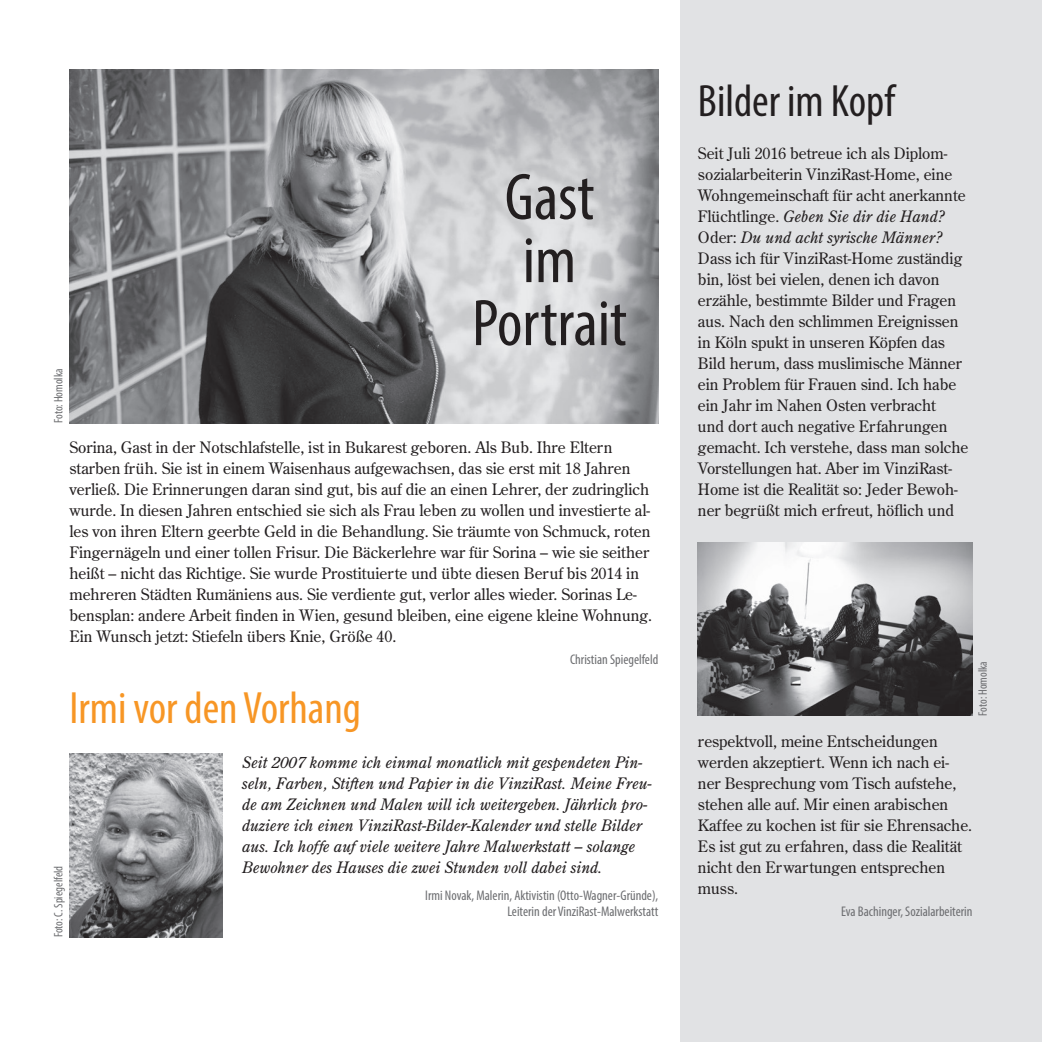
<style>
.page{position:relative;width:1042px;height:1042px;background:#fff}
.page>*{position:absolute;margin:0;border:0;box-sizing:border-box;transform-origin:0 0}
.t1{font:condensed 66.5px/63px "Myriad Pro";color:#231f20;text-align:center}
.t2{font:condensed 45.5px "Myriad Pro";color:#f79625}
.t3{font:condensed 45.5px "Myriad Pro";color:#231f20}
.t4{font:15.75px/21px "Century Old Style Std";color:#231f20}
.t5{font:italic 15.75px/21px "Century Old Style Std";color:#231f20}
.t6{font:condensed 14px/15.8px "Myriad Pro";color:#6c6d70;text-align:right}
.t7{font:condensed 12.25px "Myriad Pro";color:#6c6d70}
.s1{font-style:italic}
</style>
<div class="page">
<img style="left:69px;top:69px;width:589px;height:354px">
<div style="left:681px;top:0;width:361px;height:1042px;background:#e1e2e4"></div>
<img style="left:69px;top:754px;width:153px;height:183px">
<img style="left:698px;top:542px;width:274px;height:174px">
<p class="t7" style="left:51px;top:423px;width:56px;rotate:-90deg">Foto: Homolka</p>
<h1 class="t1" style="left:472px;top:165px;width:156px">Gast im<br>Portrait</h1>
<p class="t4" style="left:69px;top:437px;width:584px">Sorina, Gast in der Notschlafstelle, ist in Bukarest geboren. Als Bub. Ihre Eltern starben früh. Sie ist in einem Waisenhaus aufgewachsen, das sie erst mit 18 Jahren verließ. Die Erinnerungen daran sind gut, bis auf die an einen Lehrer, der zudringlich wurde. In diesen Jahren entschied sie sich als Frau leben zu wollen und investierte al&shy;les von ihren Eltern geerbte Geld in die Behandlung. Sie träumte von Schmuck, roten Fingernägeln und einer tollen Frisur. Die Bäckerlehre war für Sorina – wie sie seither heißt – nicht das Richtige. Sie wurde Prostituierte und übte diesen Beruf bis 2014 in mehreren Städten Rumäniens aus. Sie verdiente gut, verlor alles wieder. Sorinas Le&shy;bensplan: andere Arbeit finden in Wien, gesund bleiben, eine eigene kleine Wohnung.<br>Ein Wunsch jetzt: Stiefeln übers Knie, Größe 40.</p>
<p class="t6" style="left:570px;top:651px;width:90px">Christian Spiegelfeld</p>
<h2 class="t2" style="left:69px;top:681px;width:293px">Irmi vor den Vorhang</h2>
<p class="t7" style="left:51px;top:937px;width:73px;rotate:-90deg">Foto: C. Spiegelfeld</p>
<p class="t5" style="left:242px;top:752px;width:411px">Seit 2007 komme ich einmal monatlich mit gespendeten Pin&shy;seln, Farben, Stiften und Papier in die VinziRast. Meine Freu&shy;de am Zeichnen und Malen will ich weitergeben. Jährlich pro&shy;duziere ich einen VinziRast-Bilder-Kalender und stelle Bilder aus. Ich hoffe auf viele weitere Jahre Malwerkstatt – solange Bewohner des Hauses die zwei Stunden voll dabei sind.</p>
<p class="t6" style="left:425px;top:887px;width:234px">Irmi Novak, Malerin, Aktivistin (Otto-Wagner-Gründe),<br>Leiterin der VinziRast-Malwerkstatt</p>
<h2 class="t3" style="left:698px;top:73px;width:198px">Bilder im Kopf</h2>
<p class="t4" style="left:698px;top:143px;width:272px">Seit Juli 2016 betreue ich als Diplom&shy;sozialarbeiterin VinziRast-Home, eine Wohngemeinschaft für acht anerkannte Flüchtlinge. <span class="s1">Geben Sie dir die Hand?<br></span>Oder: <span class="s1">Du und acht syrische Männer?<br></span>Dass ich für VinziRast-Home zuständig bin, löst bei vielen, denen ich davon erzähle, bestimmte Bilder und Fragen aus. Nach den schlimmen Ereignissen in Köln spukt in unseren Köpfen das Bild herum, dass muslimische Männer ein Problem für Frauen sind. Ich habe ein Jahr im Nahen Osten verbracht<br>und dort auch negative Erfahrungen gemacht. Ich verstehe, dass man solche Vorstellungen hat. Aber im VinziRast-Home ist die Realität so: Jeder Bewoh&shy;ner begrüßt mich erfreut, höflich und</p>
<p class="t7" style="left:975px;top:716px;width:56px;rotate:-90deg">Foto: Homolka</p>
<p class="t4" style="left:698px;top:731px;width:276px">respektvoll, meine Entscheidungen werden akzeptiert. Wenn ich nach ei&shy;ner Besprechung vom Tisch aufstehe, stehen alle auf. Mir einen arabischen Kaffee zu kochen ist für sie Ehrensache.<br>Es ist gut zu erfahren, dass die Realität nicht den Erwartungen entsprechen muss.</p>
<p class="t6" style="left:841px;top:903px;width:133px">Eva Bachinger, Sozialarbeiterin</p>
</div>
